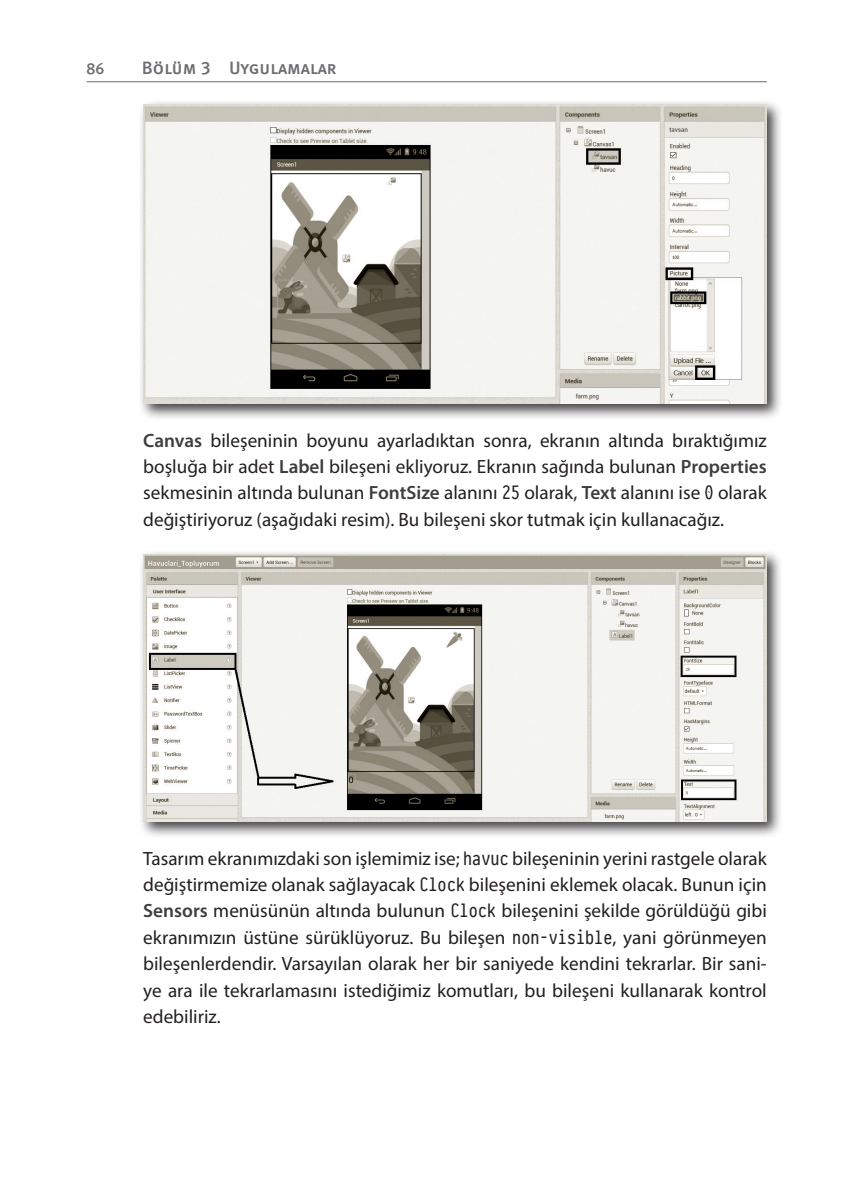
<style>
.page{position:relative;width:854px;height:1195px;background:#fff}
.page>*{position:absolute;margin:0;border:0;box-sizing:border-box;transform-origin:0 0}
.t1{font:19.2px/26.4px "Myriad Pro";color:#231f20;text-align:justify}
.t2{font:18px "Meta Medium LF Caps";color:#6c6d70}
.t3{font:16px "Meta Medium LF Caps";color:#6c6d70}
.s1{font-weight:600;color:#3e3e3f}
.s2{font-family:"Pragmata Pro";font-size:17.6px}
</style>
<div class="page">
<hr style="left:87px;top:81px;width:680px;height:1px;background:#6c6d70">
<div style="left:138px;top:99px;width:646px;height:321px;background:#231f20;opacity:.85"></div>
<img style="left:143px;top:104px;width:624px;height:300px">
<div style="left:138px;top:549px;width:646px;height:288px;background:#231f20;opacity:.85"></div>
<img style="left:143px;top:554px;width:624px;height:267px">
<p class="t3" style="left:87px;top:61px;width:19px">86</p>
<p class="t2" style="left:142px;top:59px;width:196px">Bölüm 3 Uygulamalar</p>
<p class="t1" style="left:143px;top:426px;width:625px"><span class="s1">Canvas</span> bileşeninin boyunu ayarladıktan sonra, ekranın altında bıraktığımız boşluğa bir adet <span class="s1">Label</span> bileşeni ekliyoruz. Ekranın sağında bulunan <span class="s1">Properties </span>sekmesinin altında bulunan <span class="s1">FontSize</span> alanını <span class="s2">25</span> olarak, <span class="s1">Text</span> alanını ise <span class="s2">0</span> olarak değiştiriyoruz (aşağıdaki resim). Bu bileşeni skor tutmak için kullanacağız.</p>
<p class="t1" style="left:143px;top:844px;width:625px">Tasarım ekranımızdaki son işlemimiz ise; <span class="s2">havuc</span> bileşeninin yerini rastgele olarak değiştirmemize olanak sağlayacak <span class="s2">Clock</span> bileşenini eklemek olacak. Bunun için <span class="s1">Sensors</span> menüsünün altında bulunun <span class="s2">Clock</span> bileşenini şekilde görüldüğü gibi ekranımızın üstüne sürüklüyoruz. Bu bileşen <span class="s2">non-visible</span>, yani görünmeyen bileşenlerdendir. Varsayılan olarak her bir saniyede kendini tekrarlar. Bir sani&shy;ye ara ile tekrarlamasını istediğimiz komutları, bu bileşeni kullanarak kontrol edebiliriz.</p>
</div>
